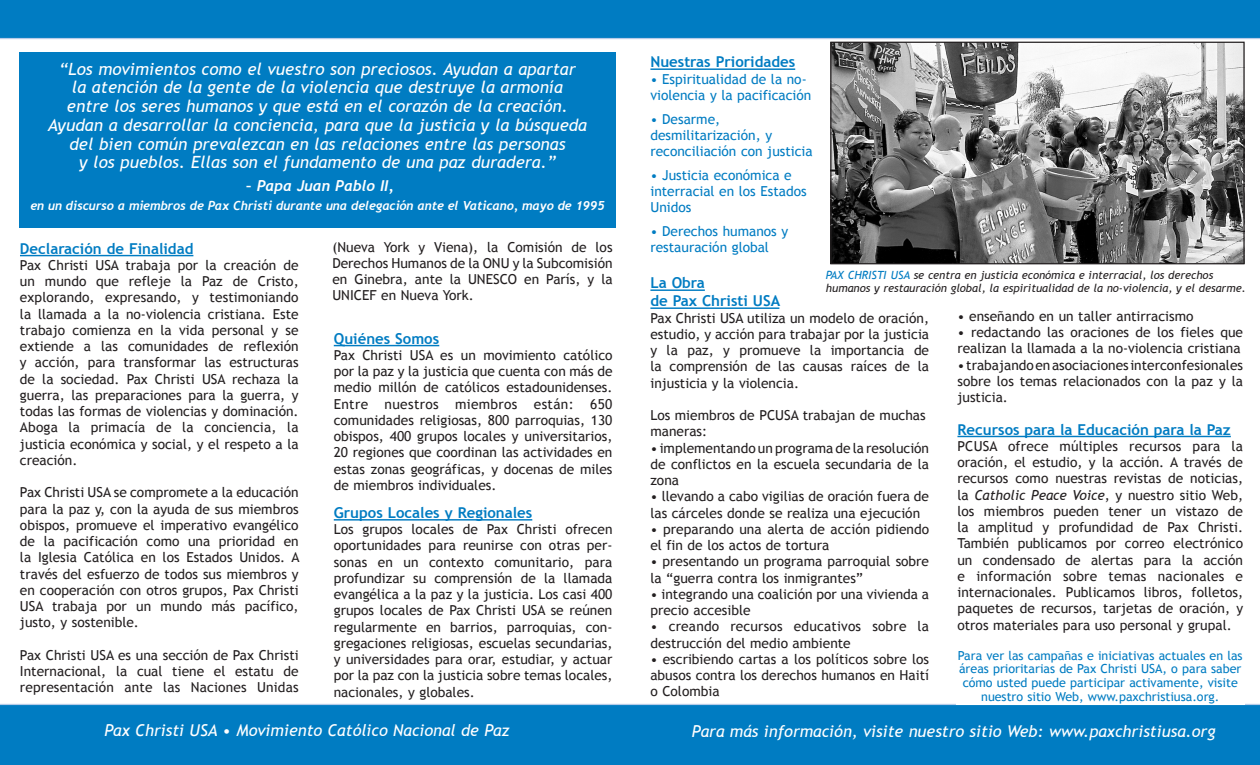
<style>
.page{position:relative;width:1260px;height:765px;background:#fff}
.page>*{position:absolute;margin:0;border:0;box-sizing:border-box;transform-origin:0 0}
.t1{font:italic 16.88px "Trebuchet MS";letter-spacing:.005em;color:#fff}
.t2{font:italic 16.25px "Trebuchet MS";color:#fff}
.t3{font:700 15px "Trebuchet MS";color:#007cc2}
.t4{font:italic 700 15px "Trebuchet";color:#fff}
.t5{font:13.75px/16.2px "Trebuchet MS";color:#231f20;text-align:justify}
.t6{font:13.75px/16.2px "Trebuchet MS";color:#007cc2}
.t7{font:12.5px/13.8px "Trebuchet MS";color:#007cc2;text-align:center}
.t8{font:italic 700 12.5px "Trebuchet";letter-spacing:-.01em;color:#fff}
.t9{font:italic 11.25px/13.1px "Trebuchet MS";color:#231f20}
.s1{color:#007cc2}
.s2{font-style:italic}
</style>
<div class="page">
<hr style="left:650px;top:68px;width:145px;height:2px;background:#007cc2">
<hr style="left:650px;top:289px;width:55px;height:2px;background:#007cc2">
<hr style="left:650px;top:307px;width:129px;height:2px;background:#007cc2">
<div style="left:0;top:0;width:1260px;height:39px;background:#007cc2"></div>
<div style="left:0;top:705px;width:1260px;height:60px;background:#007cc2"></div>
<hr style="left:0;top:38px;width:1260px;height:1px;background:#b6cbe8">
<hr style="left:0;top:704px;width:1260px;height:1px;background:#b6cbe8">
<div style="left:20px;top:52px;width:596px;height:176px;background:#007cc2"></div>
<hr style="left:334px;top:345px;width:105px;height:1px;background:#007cc2">
<hr style="left:334px;top:519px;width:198px;height:2px;background:#007cc2">
<img style="left:832px;top:44px;width:411px;height:218px">
<div style="left:830px;top:42px;width:415px;height:222px;border:1px solid #231f20"></div>
<hr style="left:957px;top:436px;width:274px;height:1px;background:#007cc2">
<hr style="left:20px;top:255px;width:173px;height:1px;background:#007cc2">
<p class="t3" style="left:650px;top:53px;width:146px">Nuestras Prioridades</p>
<p class="t6" style="left:650px;top:71px;width:163px">• Espiritualidad de la no&shy;violencia y la pacificación</p>
<p class="t6" style="left:650px;top:111px;width:164px">• Desarme, desmilitarización, y reconciliación con justicia</p>
<p class="t6" style="left:650px;top:167px;width:158px">• Justicia económica e interracial en los Estados<br>Unidos</p>
<p class="t6" style="left:650px;top:223px;width:139px">• Derechos humanos y restauración global</p>
<p class="t3" style="left:650px;top:274px;width:56px">La Obra</p>
<p class="t3" style="left:650px;top:292px;width:131px">de Pax Christi USA</p>
<p class="t5" style="left:650px;top:310px;width:280px">Pax Christi USA utiliza un modelo de oración, estudio, y acción para trabajar por la justicia y la paz, y promueve la importancia de la comprensión de las causas raíces de la injusticia y la violencia.</p>
<p class="t5" style="left:650px;top:407px;width:277px">Los miembros de PCUSA trabajan de muchas maneras:</p>
<p class="t5" style="left:650px;top:440px;width:280px">• implementando un programa de la resolución de conflictos en la escuela secundaria de la zona</p>
<p class="t5" style="left:650px;top:488px;width:280px">• llevando a cabo vigilias de oración fuera de las cárceles donde se realiza una ejecución</p>
<p class="t5" style="left:650px;top:521px;width:280px">• preparando una alerta de acción pidiendo el fin de los actos de tortura</p>
<p class="t5" style="left:650px;top:553px;width:280px">• presentando un programa parroquial sobre la “guerra contra los inmigrantes”</p>
<p class="t5" style="left:650px;top:586px;width:280px">• integrando una coalición por una vivienda a precio accesible</p>
<p class="t5" style="left:650px;top:618px;width:280px">• creando recursos educativos sobre la destrucción del medio ambiente</p>
<p class="t5" style="left:650px;top:651px;width:280px">• escribiendo cartas a los políticos sobre los abusos contra los derechos humanos en Haití o Colombia</p>
<p class="t1" style="left:59px;top:59px;width:518px">“Los movimientos como el vuestro son preciosos. Ayudan a apartar</p>
<p class="t1" style="left:72px;top:77px;width:493px">la atención de la gente de la violencia que destruye la armonía</p>
<p class="t1" style="left:67px;top:96px;width:503px">entre los seres humanos y que está en el corazón de la creación.</p>
<p class="t1" style="left:48px;top:115px;width:541px">Ayudan a desarrollar la conciencia, para que la justicia y la búsqueda</p>
<p class="t1" style="left:69px;top:134px;width:498px">del bien común prevalezcan en las relaciones entre las personas</p>
<p class="t1" style="left:79px;top:152px;width:478px">y los pueblos. Ellas son el fundamento de una paz duradera.”</p>
<p class="t4" style="left:246px;top:176px;width:149px">– Papa Juan Pablo II,</p>
<p class="t8" style="left:31px;top:198px;width:576px">en un discurso a miembros de Pax Christi durante una delegación ante el Vaticano, mayo de 1995</p>
<p class="t5" style="left:332px;top:239px;width:282px">(Nueva York y Viena), la Comisión de los Derechos Humanos de la ONU y la Subcomisión en Ginebra, ante la UNESCO en París, y la UNICEF en Nueva York.</p>
<p class="t3" style="left:20px;top:239px;width:175px">Declaración de Finalidad</p>
<p class="t5" style="left:20px;top:257px;width:280px">Pax Christi USA trabaja por la creación de un mundo que refleje la Paz de Cristo, explorando, expresando, y testimoniando la llamada a la no-violencia cristiana. Este trabajo comienza en la vida personal y se extiende a las comunidades de reflexión y acción, para transformar las estructuras de la sociedad. Pax Christi USA rechaza la guerra, las preparaciones para la guerra, y todas las formas de violencias y dominación.<br>Aboga la primacía de la conciencia, la justicia económica y social, y el respeto a la creación.</p>
<p class="t5" style="left:20px;top:485px;width:281px">Pax Christi USA se compromete a la educación para la paz y, con la ayuda de sus miembros obispos, promueve el imperativo evangélico de la pacificación como una prioridad en la Iglesia Católica en los Estados Unidos. A través del esfuerzo de todos sus miembros y en cooperación con otros grupos, Pax Christi USA trabaja por un mundo más pacífico, justo, y sostenible.</p>
<p class="t5" style="left:20px;top:647px;width:280px">Pax Christi USA es una sección de Pax Christi Internacional, la cual tiene el estatu de representación ante las Naciones Unidas</p>
<p class="t9" style="left:826px;top:269px;width:421px"><span class="s1">PAX CHRISTI USA</span> se centra en justicia económica e interracial, los derechos humanos y restauración global, la espiritualidad de la no-violencia, y el desarme.</p>
<p class="t5" style="left:957px;top:308px;width:238px">• enseñando en un taller antirracismo</p>
<p class="t5" style="left:957px;top:324px;width:287px">• redactando las oraciones de los fieles que realizan la llamada a la no-violencia cristiana</p>
<p class="t5" style="left:957px;top:357px;width:287px">• trabajando en asociaciones interconfesionales sobre los temas relacionados con la paz y la justicia.</p>
<p class="t3" style="left:957px;top:420px;width:275px">Recursos para la Educación para la Paz</p>
<p class="t5" style="left:957px;top:438px;width:287px">PCUSA ofrece múltiples recursos para la oración, el estudio, y la acción. A través de recursos como nuestras revistas de noticias, la <span class="s2">Catholic Peace Voice</span>, y nuestro sitio Web, los miembros pueden tener un vistazo de la amplitud y profundidad de Pax Christi.<br>También publicamos por correo electrónico un condensado de alertas para la acción e información sobre temas nacionales e internacionales. Publicamos libros, folletos, paquetes de recursos, tarjetas de oración, y otros materiales para uso personal y grupal.</p>
<p class="t7" style="left:958px;top:648px;width:286px">Para ver las campañas e iniciativas actuales en las áreas prioritarias de Pax Christi USA, o para saber cómo usted puede participar activamente, visite nuestro sitio Web, www.paxchristiusa.org.</p>
<p class="t3" style="left:334px;top:329px;width:107px">Quiénes Somos</p>
<p class="t5" style="left:334px;top:347px;width:280px">Pax Christi USA es un movimiento católico por la paz y la justicia que cuenta con más de medio millón de católicos estadounidenses.<br>Entre nuestros miembros están: 650 comunidades religiosas, 800 parroquias, 130 obispos, 400 grupos locales y universitarios, 20 regiones que coordinan las actividades en estas zonas geográficas, y docenas de miles de miembros individuales.</p>
<p class="t3" style="left:334px;top:503px;width:200px">Grupos Locales y Regionales</p>
<p class="t5" style="left:334px;top:521px;width:280px">Los grupos locales de Pax Christi ofrecen oportunidades para reunirse con otras per&shy;sonas en un contexto comunitario, para profundizar su comprensión de la llamada evangélica a la paz y la justicia. Los casi 400 grupos locales de Pax Christi USA se reúnen regularmente en barrios, parroquias, con&shy;gregaciones religiosas, escuelas secundarias, y universidades para orar, estudiar, y actuar por la paz con la justicia sobre temas locales, nacionales, y globales.</p>
<p class="t2" style="left:104px;top:721px;width:407px">Pax Christi USA • Movimiento Católico Nacional de Paz</p>
<p class="t2" style="left:692px;top:721px;width:525px">Para más información, visite nuestro sitio Web: www.paxchristiusa.org</p>
</div>
